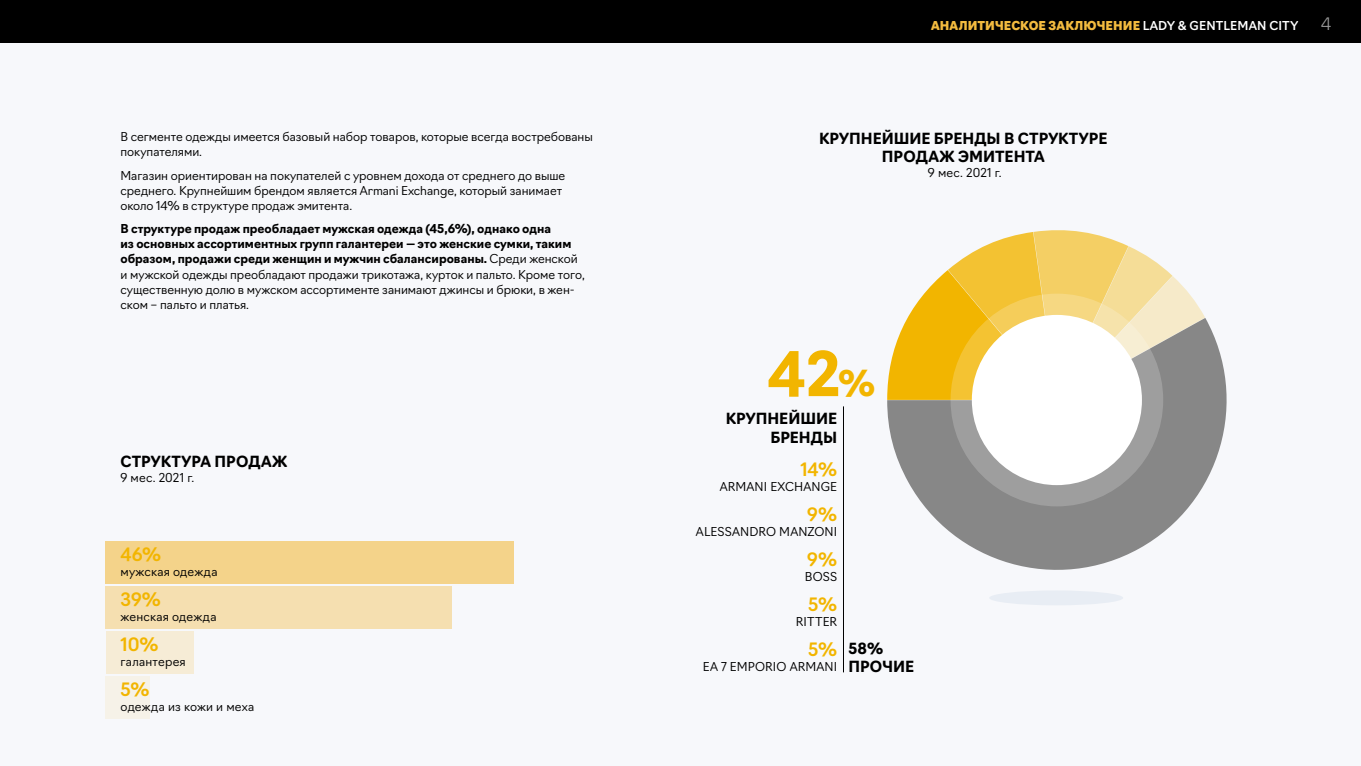
<style>
.page{position:relative;width:1361px;height:766px;background:#fff}
.page>*{position:absolute;margin:0;border:0;box-sizing:border-box;transform-origin:0 0}
.t1{font:700 60px "Navigo";color:#f2b500}
.t2{font:500 18px "Navigo";letter-spacing:-.005em;color:#f2b500}
.t3{font:700 15px/18px "Navigo";color:#000;text-align:center}
.t4{font:300 12px/15px "Navigo";color:#000}
.t5{font:700 12px/15px "Navigo";color:#000}
.t6{font:900 12px "Navigo";letter-spacing:.005em;color:#f3bb3f}
.t7{font:300 12px "Navigo";letter-spacing:.02em;color:#000}
.s1{font-weight:300}
.s2{font-weight:500;color:#fff}
.s3{font-family:"Formular";font-weight:300;font-size:18px;color:#fff}
.s4{font-size:34.5px}
</style>
<div class="page">
<div style="left:0;top:0;width:1361px;height:765px;background:#f7f8fb"></div>
<div style="left:0;top:0;width:1361px;height:43px;background:#000"></div>
<div style="left:106px;top:541px;width:408px;height:43px;background:#f4d38a"></div>
<div style="left:106px;top:586px;width:346px;height:42px;background:#f5dfb0"></div>
<div style="left:106px;top:630px;width:87px;height:43px;background:#f6ecd6"></div>
<div style="left:106px;top:675px;width:44px;height:43px;background:#f6f2e8"></div>
<svg style="left:887px;top:318px;width:340px;height:252px;fill:#878787"></svg>
<svg style="left:887px;top:230px;width:318px;height:170px"></svg>
<svg style="left:950px;top:293px;width:213px;height:213px;background:#c3b489"></svg>
<div style="left:972px;top:315px;width:170px;height:170px;background:#fff;border-radius:50%"></div>
<div style="left:989px;top:590px;width:134px;height:15px;background:#e8edf4;border-radius:50%"></div>
<hr style="left:843px;top:406px;width:1px;height:266px;background:#000">
<p class="t4" style="left:120px;top:128px;width:474px">В сегменте одежды имеется базовый набор товаров, которые всегда востребованы покупателями.</p>
<p class="t4" style="left:120px;top:167px;width:446px">Магазин ориентирован на покупателей с уровнем дохода от среднего до выше среднего. Крупнейшим брендом является Armani Exchange, который занимает около 14% в структуре продаж эмитента.</p>
<p class="t5" style="left:120px;top:220px;width:466px">В структуре продаж преобладает мужская одежда (45,6%), однако одна<br>из основных ассортиментных групп галантереи — это женские сумки, таким образом, продажи среди женщин и мужчин сбалансированы. <span class="s1">Среди женской и мужской одежды преобладают продажи трикотажа, курток и пальто. Кроме того, существенную долю в мужском ассортименте занимают джинсы и брюки, в жен&shy;ском – пальто и платья.</span></p>
<p class="t3" style="left:120px;top:451px;width:168px">СТРУКТУРА ПРОДАЖ</p>
<p class="t4" style="left:120px;top:469px;width:75px">9 мес. 2021 г.</p>
<h2 class="t2" style="left:120px;top:540px;width:42px">46%</h2>
<p class="t7" style="left:120px;top:561px;width:99px">мужская одежда</p>
<h2 class="t2" style="left:120px;top:585px;width:42px">39%</h2>
<p class="t7" style="left:120px;top:606px;width:98px">женская одежда</p>
<h2 class="t2" style="left:120px;top:630px;width:40px">10%</h2>
<p class="t7" style="left:120px;top:651px;width:67px">галантерея</p>
<h2 class="t2" style="left:120px;top:675px;width:30px">5%</h2>
<p class="t4" style="left:120px;top:697px;width:135px">одежда из кожи и меха</p>
<p class="t6" style="left:931px;top:16px;width:402px">АНАЛИТИЧЕСКОЕ ЗАКЛЮЧЕНИЕ <span class="s2">LADY &amp; GENTLEMAN CITY</span> <span class="s3">4</span></p>
<p class="t3" style="left:819px;top:128px;width:290px">КРУПНЕЙШИЕ БРЕНДЫ В СТРУКТУРЕ<br>ПРОДАЖ ЭМИТЕНТА</p>
<p class="t4" style="left:928px;top:164px;width:75px">9 мес. 2021 г.</p>
<h1 class="t1" style="left:767px;top:327px;width:110px">42<span class="s4">%</span></h1>
<p class="t3" style="left:726px;top:408px;width:113px;text-align:right">КРУПНЕЙШИЕ<br>БРЕНДЫ</p>
<h2 class="t2" style="left:800px;top:454px;width:38px">14%</h2>
<p class="t4" style="left:720px;top:477px;width:119px">ARMANI EXCHANGE</p>
<h2 class="t2" style="left:807px;top:499px;width:31px">9%</h2>
<p class="t4" style="left:696px;top:522px;width:143px">ALESSANDRO MANZONI</p>
<h2 class="t2" style="left:807px;top:544px;width:31px">9%</h2>
<p class="t4" style="left:805px;top:567px;width:34px">BOSS</p>
<h2 class="t2" style="left:808px;top:589px;width:30px">5%</h2>
<p class="t4" style="left:796px;top:612px;width:43px">RITTER</p>
<h2 class="t2" style="left:808px;top:634px;width:30px">5%</h2>
<p class="t4" style="left:703px;top:657px;width:136px">EA 7 EMPORIO ARMANI</p>
<p class="t3" style="left:848px;top:638px;width:67px;text-align:left">58%<br>ПРОЧИЕ</p>
</div>
